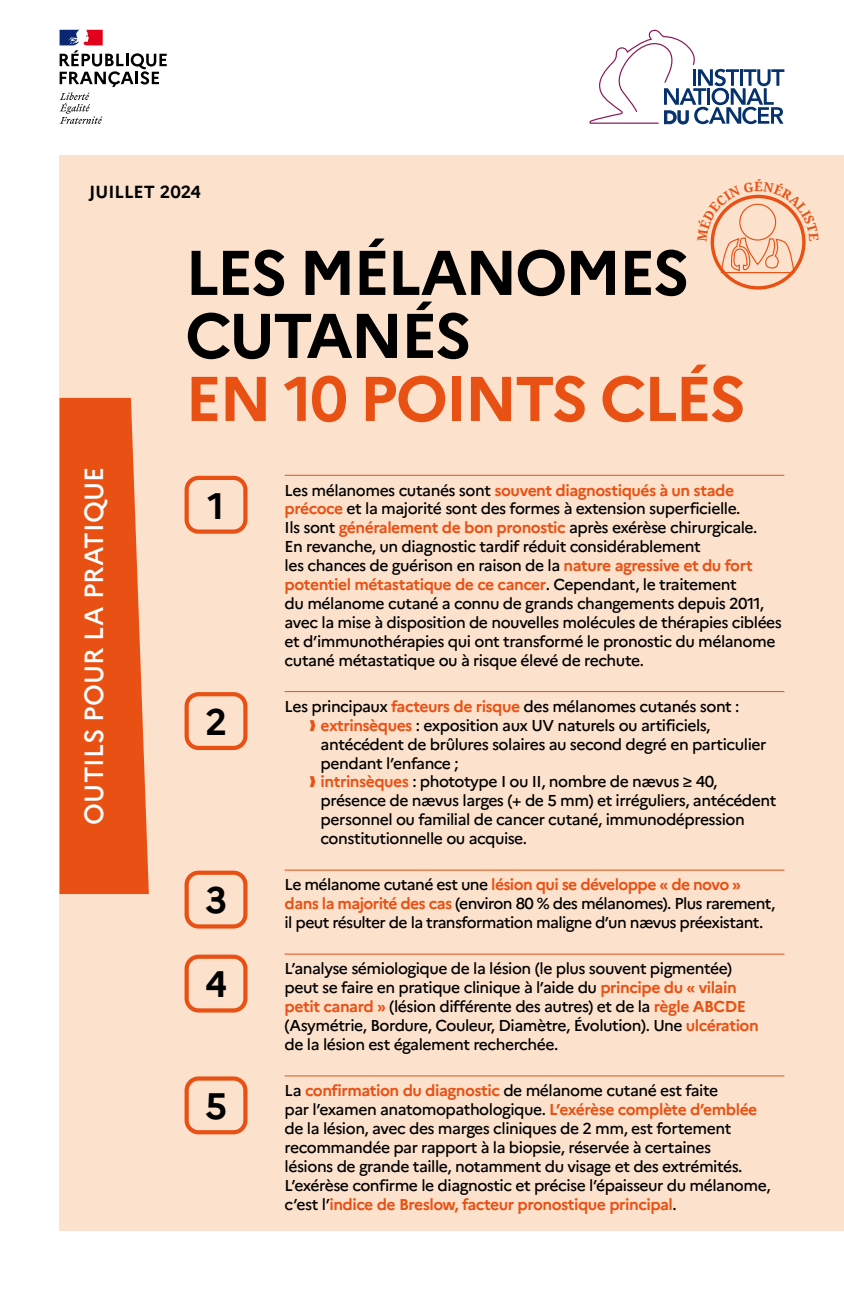
<style>
.page{position:relative;width:844px;height:1290px;background:#fff}
.page>*{position:absolute;margin:0;border:0;box-sizing:border-box;transform-origin:0 0}
.t1{font:700 63px/63px "Marianne";letter-spacing:-.045em;color:#000}
.t2{font:700 63px "Marianne";letter-spacing:-.045em;color:#e85113}
.t3{font:700 36.93px "Marianne";color:#000}
.t4{font:500 26.25px "Marianne";color:#fff}
.t5{font:700 17.5px "Marianne";color:#000}
.t6{font:500 15.75px/18.9px "Marianne";letter-spacing:-.03em;color:#000}
.s1{font-weight:700;color:#e85113}
.s2{color:#e85113}
</style>
<div class="page">
<div style="left:59px;top:155px;width:784px;height:1075px;background:#fce1cd"></div>
<svg style="left:59px;top:398px;width:90px;height:496px;fill:#e85113"></svg>
<hr style="left:284px;top:475px;width:500px;height:1px;background:#e85113">
<hr style="left:284px;top:691px;width:500px;height:1px;background:#e85113">
<hr style="left:284px;top:870px;width:500px;height:1px;background:#e85113">
<hr style="left:284px;top:954px;width:500px;height:1px;background:#e85113">
<hr style="left:284px;top:1075px;width:500px;height:1px;background:#e85113">
<div style="left:184px;top:476px;width:63px;height:58px;border:4px solid #e85113;border-radius:12px"></div>
<div style="left:184px;top:692px;width:63px;height:58px;border:4px solid #e85113;border-radius:12px"></div>
<div style="left:184px;top:870px;width:63px;height:58px;border:4px solid #e85113;border-radius:12px"></div>
<div style="left:184px;top:954px;width:63px;height:58px;border:4px solid #e85113;border-radius:12px"></div>
<div style="left:184px;top:1076px;width:63px;height:58px;border:4px solid #e85113;border-radius:12px"></div>
<svg style="left:60px;top:30px;width:107px;height:94px"></svg>
<svg style="left:589px;top:30px;width:195px;height:94px"></svg>
<svg style="left:710px;top:194px;width:96px;height:79px"></svg>
<p class="t5" style="left:89px;top:182px;width:113px">JUILLET 2024</p>
<h3 class="t4" style="left:80px;top:825px;width:359px;rotate:-90deg">OUTILS POUR LA PRATIQUE</h3>
<h1 class="t1" style="left:185px;top:243px;width:506px">LES MÉLANOMES<br>CUTANÉS</h1>
<h1 class="t2" style="left:185px;top:365px;width:562px">EN 10 POINTS CLÉS</h1>
<h2 class="t3" style="left:207px;top:485px;width:19px">1</h2>
<h2 class="t3" style="left:205px;top:702px;width:24px">2</h2>
<h2 class="t3" style="left:205px;top:880px;width:24px">3</h2>
<h2 class="t3" style="left:205px;top:964px;width:24px">4</h2>
<h2 class="t3" style="left:205px;top:1086px;width:24px">5</h2>
<p class="t6" style="left:284px;top:481px;width:498px">Les mélanomes cutanés sont <span class="s1">souvent diagnostiqués à un stade précoce</span> et la majorité sont des formes à extension superficielle.<br>Ils sont <span class="s1">généralement de bon pronostic</span> après exérèse chirurgicale.<br>En revanche, un diagnostic tardif réduit considérablement<br>les chances de guérison en raison de la <span class="s1">nature agressive et du fort potentiel métastatique de ce cancer</span>. Cependant, le traitement<br>du mélanome cutané a connu de grands changements depuis 2011, avec la mise à disposition de nouvelles molécules de thérapies ciblées et d’immunothérapies qui ont transformé le pronostic du mélanome cutané métastatique ou à risque élevé de rechute.</p>
<p class="t6" style="left:284px;top:697px;width:456px;text-align:center">Les principaux <span class="s1">facteurs de risque</span> des mélanomes cutanés sont : <span class="s2">❱</span> <span class="s1">extrinsèques</span> : exposition aux UV naturels ou artificiels,</p>
<p class="t6" style="left:320px;top:735px;width:447px">antécédent de brûlures solaires au second degré en particulier</p>
<p class="t6" style="left:320px;top:754px;width:139px">pendant l’enfance ;</p>
<p class="t6" style="left:309px;top:773px;width:409px"><span class="s2">❱</span> <span class="s1">intrinsèques</span> : phototype I ou II, nombre de nævus ≥ 40,</p>
<p class="t6" style="left:320px;top:792px;width:457px">présence de nævus larges (+ de 5 mm) et irréguliers, antécédent</p>
<p class="t6" style="left:320px;top:811px;width:425px">personnel ou familial de cancer cutané, immunodépression</p>
<p class="t6" style="left:320px;top:830px;width:208px">constitutionnelle ou acquise.</p>
<p class="t6" style="left:284px;top:876px;width:492px">Le mélanome cutané est une <span class="s1">lésion qui se développe « de novo » dans la majorité des cas</span> (environ 80 % des mélanomes). Plus rarement, il peut résulter de la transformation maligne d’un nævus préexistant.</p>
<p class="t6" style="left:284px;top:960px;width:475px">L’analyse sémiologique de la lésion (le plus souvent pigmentée) peut se faire en pratique clinique à l’aide du <span class="s1">principe du « vilain petit canard »</span> (lésion différente des autres) et de la <span class="s1">règle ABCDE </span>(Asymétrie, Bordure, Couleur, Diamètre, Évolution). Une <span class="s1">ulcération </span>de la lésion est également recherchée.</p>
<p class="t6" style="left:284px;top:1081px;width:487px">La <span class="s1">confirmation du diagnostic</span> de mélanome cutané est faite<br>par l’examen anatomopathologique. <span class="s1">L’exérèse complète d’emblée </span>de la lésion, avec des marges cliniques de 2 mm, est fortement recommandée par rapport à la biopsie, réservée à certaines<br>lésions de grande taille, notamment du visage et des extrémités.<br>L’exérèse confirme le diagnostic et précise l’épaisseur du mélanome, c’est l’<span class="s1">indice de Breslow, facteur pronostique principal</span>.</p>
</div>
